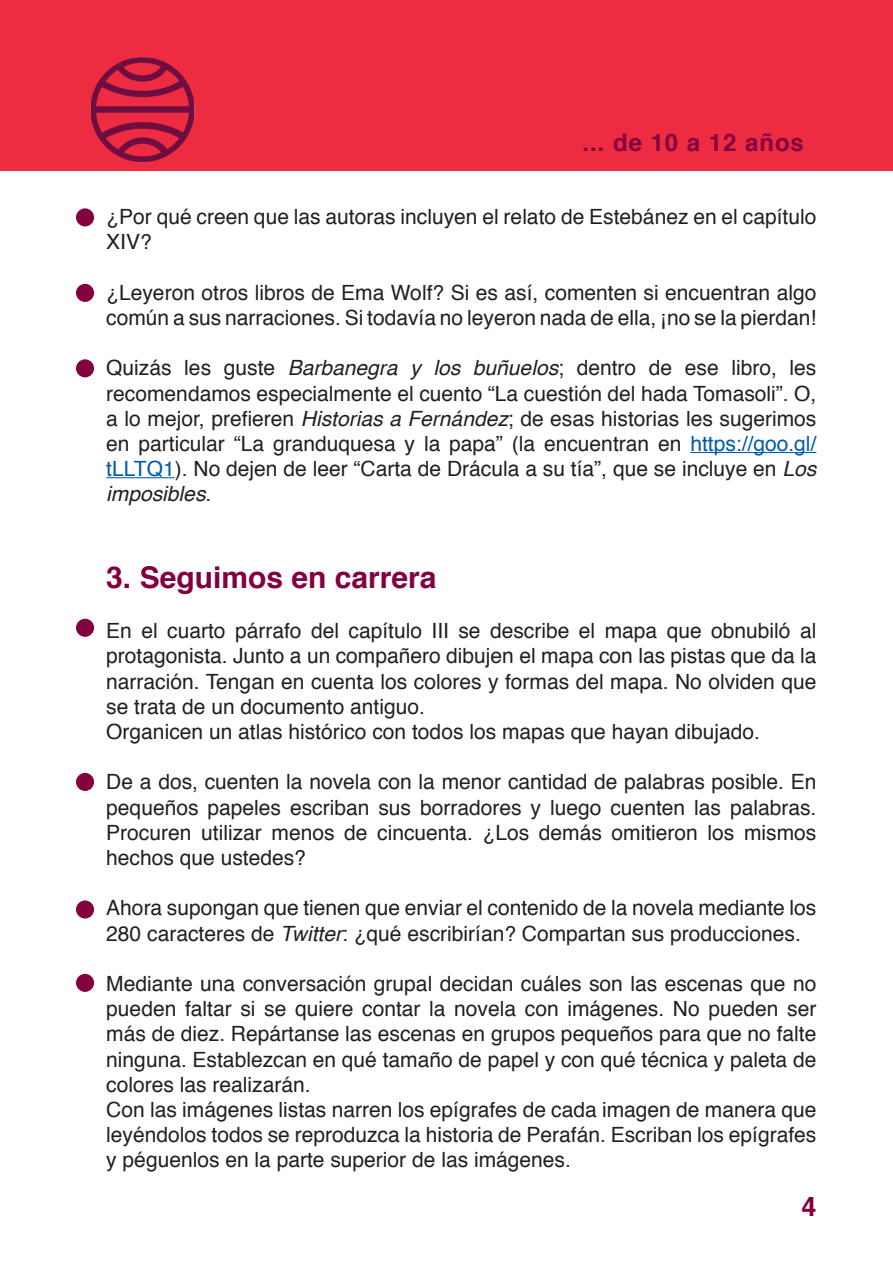
<style>
.page{position:relative;width:893px;height:1263px;background:#fff}
.page>*{position:absolute;margin:0;border:0;box-sizing:border-box;transform-origin:0 0}
.t1{font:700 30px "Helvetica";color:#830140}
.t2{font:700 27px "Helvetica";color:#830140}
.t3{font:700 24px "Helvetica";letter-spacing:.04em;color:#830140}
.t4{font:21px/25.2px "Helvetica";color:#231f20;text-align:justify}
.s1{font-style:italic}
.s2{color:#015aaa}
</style>
<div class="page">
<div style="left:0;top:0;width:893px;height:170px;background:#ed2c41"></div>
<img style="left:90px;top:57px;width:105px;height:106px">
<hr style="left:690px;top:452px;width:126px;height:1px;background:#015aaa">
<hr style="left:106px;top:477px;width:69px;height:1px;background:#015aaa">
<div style="left:76px;top:208px;width:18px;height:18px;background:#830140;border-radius:50%"></div>
<div style="left:76px;top:284px;width:18px;height:18px;background:#830140;border-radius:50%"></div>
<div style="left:76px;top:359px;width:18px;height:18px;background:#830140;border-radius:50%"></div>
<div style="left:76px;top:619px;width:18px;height:18px;background:#830140;border-radius:50%"></div>
<div style="left:76px;top:773px;width:18px;height:18px;background:#830140;border-radius:50%"></div>
<div style="left:76px;top:900px;width:18px;height:18px;background:#830140;border-radius:50%"></div>
<div style="left:76px;top:974px;width:18px;height:18px;background:#830140;border-radius:50%"></div>
<p class="t3" style="left:583px;top:123px;width:223px">... de 10 a 12 años</p>
<p class="t4" style="left:106px;top:205px;width:712px">¿Por qué creen que las autoras incluyen el relato de Estebánez en el capítulo<br>XIV?</p>
<p class="t4" style="left:106px;top:280px;width:712px">¿Leyeron otros libros de Ema Wolf? Si es así, comenten si encuentran algo común a sus narraciones. Si todavía no leyeron nada de ella, ¡no se la pierdan!</p>
<p class="t4" style="left:106px;top:356px;width:712px">Quizás les guste <span class="s1">Barbanegra y los buñuelos</span>; dentro de ese libro, les recomendamos especialmente el cuento “La cuestión del hada Tomasoli”. O, a lo mejor, prefieren <span class="s1">Historias a Fernández</span>; de esas historias les sugerimos en particular “La granduquesa y la papa” (la encuentran en <span class="s2">https://goo.gl/ tLLTQ1</span>). No dejen de leer “Carta de Drácula a su tía”, que se incluye en <span class="s1">Los imposibles</span>.</p>
<p class="t1" style="left:106px;top:553px;width:332px">3. Seguimos en carrera</p>
<p class="t4" style="left:106px;top:619px;width:712px">En el cuarto párrafo del capítulo III se describe el mapa que obnubiló al protagonista. Junto a un compañero dibujen el mapa con las pistas que da la narración. Tengan en cuenta los colores y formas del mapa. No olviden que se trata de un documento antiguo.</p>
<p class="t4" style="left:106px;top:720px;width:655px">Organicen un atlas histórico con todos los mapas que hayan dibujado.</p>
<p class="t4" style="left:106px;top:770px;width:712px">De a dos, cuenten la novela con la menor cantidad de palabras posible. En pequeños papeles escriban sus borradores y luego cuenten las palabras.<br>Procuren utilizar menos de cincuenta. ¿Los demás omitieron los mismos hechos que ustedes?</p>
<p class="t4" style="left:106px;top:896px;width:712px">Ahora supongan que tienen que enviar el contenido de la novela mediante los<br>280 caracteres de <span class="s1">Twitter</span>: ¿qué escribirían? Compartan sus producciones.</p>
<p class="t4" style="left:106px;top:972px;width:712px">Mediante una conversación grupal decidan cuáles son las escenas que no pueden faltar si se quiere contar la novela con imágenes. No pueden ser más de diez. Repártanse las escenas en grupos pequeños para que no falte ninguna. Establezcan en qué tamaño de papel y con qué técnica y paleta de colores las realizarán.</p>
<p class="t4" style="left:106px;top:1098px;width:712px">Con las imágenes listas narren los epígrafes de cada imagen de manera que leyéndolos todos se reproduzca la historia de Perafán. Escriban los epígrafes y péguenlos en la parte superior de las imágenes.</p>
<p class="t2" style="left:801px;top:1184px;width:17px">4</p>
</div>
